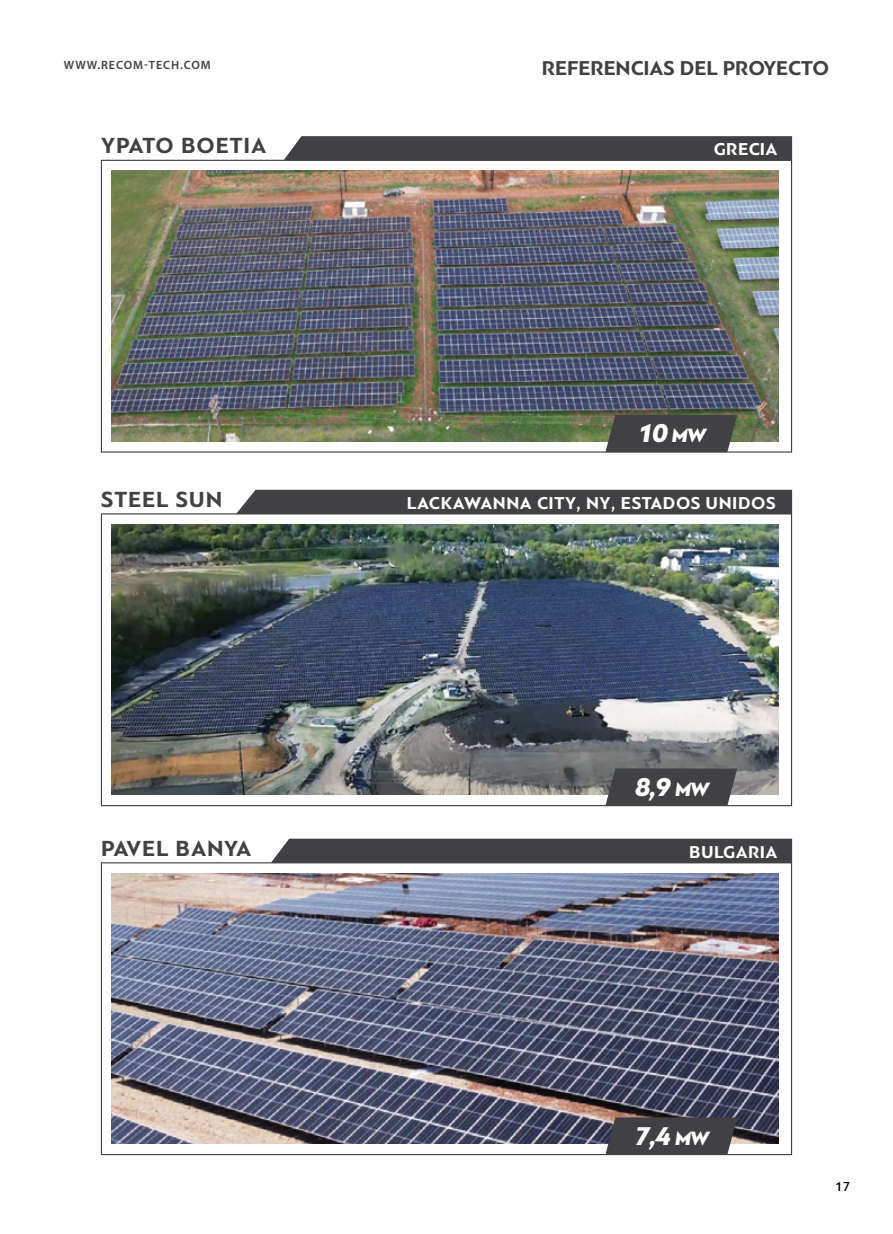
<style>
.page{position:relative;width:893px;height:1234px;background:#fff}
.page>*{position:absolute;margin:0;border:0;box-sizing:border-box;transform-origin:0 0}
.t1{font:italic 900 27px "PF Bague Sans Pro";color:#fff}
.t2{font:700 22.95px "PF Bague Sans Pro";letter-spacing:.04em;color:#414042}
.t3{font:700 21px "PF Bague Sans Pro";color:#414042}
.t4{font:700 18px "PF Bague Sans Pro";letter-spacing:.02em;color:#fff}
.t5{font:500 13.5px "PF Bague Sans Pro";color:#000}
.t6{font:600 12px "Myriad Pro";letter-spacing:.08em;color:#414042}
.s1{font-size:20.25px}
</style>
<div class="page">
<div style="left:271px;top:838px;width:521px;height:24px;background:#414042"></div>
<img style="left:111px;top:873px;width:668px;height:270px">
<svg style="left:605px;top:1117px;width:132px;height:37px;background:#474648"></svg>
<div style="left:236px;top:489px;width:556px;height:25px;background:#414042"></div>
<img style="left:111px;top:524px;width:668px;height:270px">
<svg style="left:605px;top:768px;width:132px;height:37px;background:#484749"></svg>
<div style="left:284px;top:136px;width:508px;height:24px;background:#414042"></div>
<img style="left:111px;top:170px;width:668px;height:271px">
<svg style="left:605px;top:415px;width:132px;height:37px;background:#474646"></svg>
<p class="t6" style="left:64px;top:57px;width:148px">WWW.RECOM-TECH.COM</p>
<p class="t3" style="left:542px;top:55px;width:289px">REFERENCIAS DEL PROYECTO</p>
<p class="t2" style="left:101px;top:132px;width:167px">YPATO BOETIA</p>
<p class="t4" style="left:714px;top:138px;width:65px">GRECIA</p>
<h1 class="t1" style="left:638px;top:416px;width:70px">10 <span class="s1">MW</span></h1>
<p class="t2" style="left:101px;top:485px;width:123px">STEEL SUN</p>
<p class="t4" style="left:407px;top:492px;width:370px">LACKAWANNA CITY, NY, ESTADOS UNIDOS</p>
<h1 class="t1" style="left:635px;top:769px;width:76px">8,9 <span class="s1">MW</span></h1>
<p class="t2" style="left:101px;top:834px;width:151px">PAVEL BANYA</p>
<p class="t4" style="left:689px;top:840px;width:90px">BULGARIA</p>
<h1 class="t1" style="left:635px;top:1118px;width:76px">7,4 <span class="s1">MW</span></h1>
<p class="t5" style="left:835px;top:1178px;width:17px">17</p>
</div>
